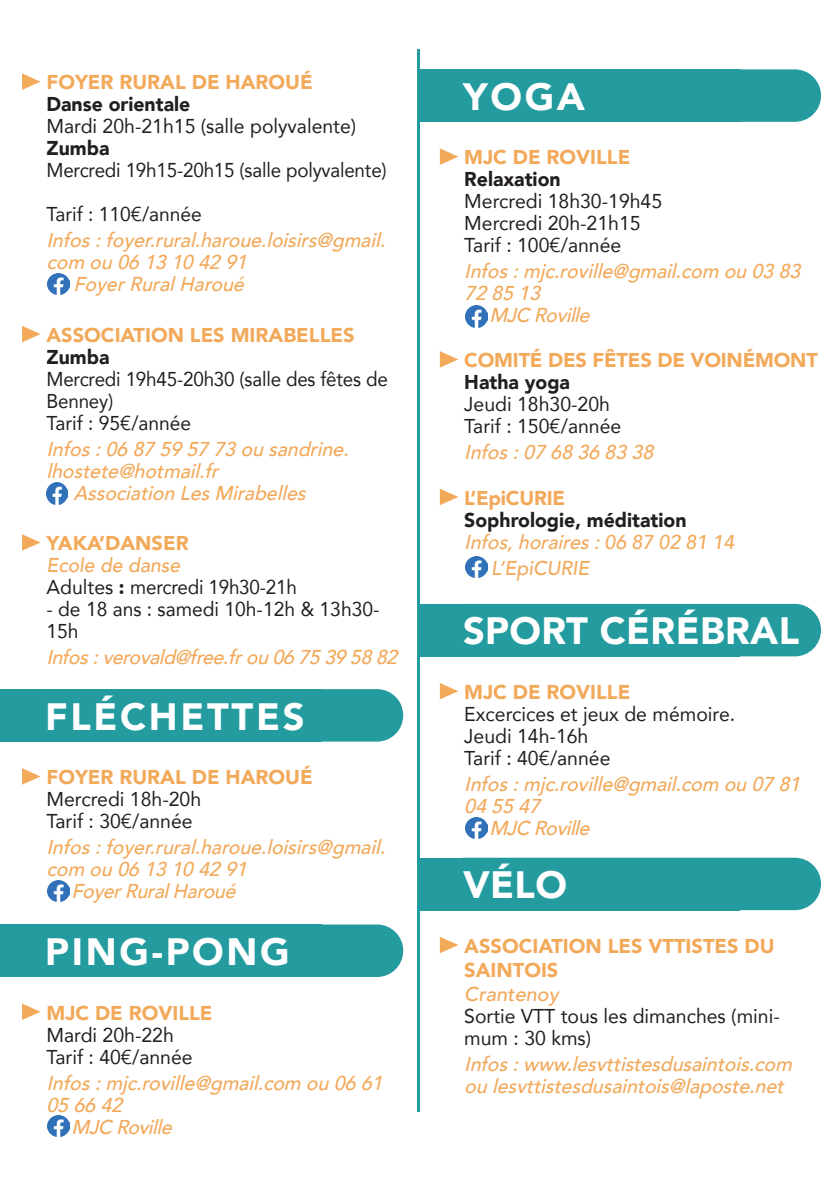
<style>
.page{position:relative;width:840px;height:1191px;background:#fff}
.page>*{position:absolute;margin:0;border:0;box-sizing:border-box;transform-origin:0 0}
.t1{font:900 38px "Avenir";letter-spacing:.07em;color:#fff}
.t2{font:900 38px "Avenir";letter-spacing:.01em;color:#fff}
.t3{font:italic 500 20px/22px "Avenir";color:#f2a95a}
.t4{font:20px/22px "Avenir";color:#231f20}
.t5{font:900 20px/24px "Avenir";color:#f2a95a}
.t6{font:20px/22px "Avenir";color:#231f20;scale:.94 1}
.t7{font:900 20px/22px "Avenir";color:#231f20}
.t8{font:20px/22px "Avenir";color:#231f20;scale:.96 1}
.t9{font:italic 500 20px "Avenir";color:#f2a95a}
.s1{font-weight:500;font-style:italic;color:#f2a95a}
.s2{font-weight:900}
</style>
<div class="page">
<svg style="left:22px;top:73px;width:19px;height:17px"></svg>
<svg style="left:22px;top:326px;width:19px;height:16px"></svg>
<svg style="left:22px;top:534px;width:19px;height:17px"></svg>
<svg style="left:22px;top:768px;width:19px;height:16px"></svg>
<svg style="left:22px;top:1003px;width:19px;height:17px"></svg>
<hr style="left:417px;top:49px;width:3px;height:1062px;background:#239b9f">
<img style="left:48px;top:274px;width:21px;height:21px">
<img style="left:46px;top:483px;width:22px;height:21px">
<div style="left:0;top:689px;width:321px;height:52px;background:#239b9f"></div>
<div style="left:0;top:924px;width:321px;height:53px;background:#239b9f"></div>
<div style="left:21px;top:689px;width:382px;height:52px;background:#239b9f;border-radius:26px"></div>
<div style="left:21px;top:924px;width:382px;height:53px;background:#239b9f;border-radius:26px"></div>
<img style="left:48px;top:880px;width:21px;height:21px">
<img style="left:48px;top:1115px;width:21px;height:21px">
<svg style="left:439px;top:148px;width:19px;height:17px"></svg>
<svg style="left:439px;top:351px;width:19px;height:17px"></svg>
<svg style="left:439px;top:489px;width:19px;height:16px"></svg>
<svg style="left:439px;top:683px;width:19px;height:16px"></svg>
<svg style="left:439px;top:937px;width:19px;height:16px"></svg>
<svg style="left:420px;top:70px;width:39px;height:52px"></svg>
<svg style="left:420px;top:858px;width:39px;height:52px"></svg>
<svg style="left:420px;top:604px;width:39px;height:52px"></svg>
<div style="left:438px;top:69px;width:382px;height:53px;background:#239b9f;border-radius:26px"></div>
<div style="left:438px;top:604px;width:382px;height:52px;background:#239b9f;border-radius:26px"></div>
<div style="left:438px;top:857px;width:382px;height:53px;background:#239b9f;border-radius:26px"></div>
<img style="left:465px;top:306px;width:21px;height:21px">
<img style="left:465px;top:556px;width:21px;height:22px">
<img style="left:465px;top:817px;width:21px;height:22px">
<p class="t5" style="left:46px;top:70px;width:267px">FOYER RURAL DE HAROUÉ</p>
<p class="t7" style="left:46px;top:93px;width:145px">Danse orientale</p>
<p class="t4" style="left:46px;top:115px;width:311px">Mardi 20h-21h15 (salle polyvalente)</p>
<p class="t7" style="left:46px;top:137px;width:64px">Zumba</p>
<p class="t6" style="left:46px;top:159px;width:363px">Mercredi 19h15-20h15 (salle polyvalente)</p>
<p class="t8" style="left:46px;top:203px;width:163px">Tarif : 110€/année</p>
<p class="t3" style="left:46px;top:228px;width:347px">Infos:foyer.rural.haroue.loisirs@gmail.</p>
<p class="t3" style="left:46px;top:250px;width:209px">com ou0613104291</p>
<p class="t3" style="left:73px;top:272px;width:179px">FoyerRuralHaroué</p>
<p class="t5" style="left:46px;top:322px;width:309px">ASSOCIATION LES MIRABELLES</p>
<p class="t7" style="left:46px;top:345px;width:64px">Zumba</p>
<p class="t6" style="left:46px;top:367px;width:364px">Mercredi 19h45-20h30 (salle des fêtes de<br>Benney)<br>Tarif : 95€/année</p>
<p class="t3" style="left:46px;top:437px;width:311px">Infos:0687595773ousandrine.</p>
<p class="t3" style="left:46px;top:459px;width:180px">lhostete@hotmail.fr</p>
<p class="t3" style="left:73px;top:481px;width:241px">AssociationLesMirabelles</p>
<p class="t5" style="left:46px;top:531px;width:144px">YAKA’DANSER</p>
<p class="t4" style="left:46px;top:553px;width:252px"><span class="s1">Ecole de danse<br></span>Adultes <span class="s2">:</span> mercredi 19h30-21h</p>
<p class="t8" style="left:46px;top:597px;width:348px">- de 18 ans : samedi 10h-12h &amp; 13h30-<br>15h</p>
<p class="t3" style="left:46px;top:645px;width:359px">Infos:verovald@free.frou0675395882</p>
<h1 class="t1" style="left:45px;top:684px;width:261px">FLÉCHETTES</h1>
<p class="t5" style="left:46px;top:764px;width:267px">FOYER RURAL DE HAROUÉ</p>
<p class="t4" style="left:46px;top:787px;width:156px">Mercredi 18h-20h<br>Tarif : 30€/année</p>
<p class="t3" style="left:46px;top:835px;width:347px">Infos:foyer.rural.haroue.loisirs@gmail.</p>
<p class="t3" style="left:46px;top:857px;width:209px">com ou0613104291</p>
<p class="t3" style="left:71px;top:879px;width:172px">FoyerRuralHaroué</p>
<h1 class="t1" style="left:45px;top:919px;width:246px">PING-PONG</h1>
<p class="t5" style="left:46px;top:1000px;width:167px">MJC DE ROVILLE</p>
<p class="t4" style="left:46px;top:1023px;width:148px">Mardi 20h-22h<br>Tarif : 40€/année</p>
<p class="t3" style="left:46px;top:1070px;width:344px">Infos:mjc.roville@gmail.com ou0661</p>
<p class="t3" style="left:46px;top:1092px;width:84px">056642</p>
<p class="t3" style="left:71px;top:1114px;width:109px">MJCRoville</p>
<h1 class="t1" style="left:463px;top:64px;width:123px">YOGA</h1>
<p class="t5" style="left:464px;top:145px;width:167px">MJC DE ROVILLE</p>
<p class="t7" style="left:464px;top:168px;width:98px">Relaxation</p>
<p class="t4" style="left:464px;top:190px;width:199px">Mercredi 18h30-19h45<br>Mercredi 20h-21h15<br>Tarif : 100€/année</p>
<p class="t3" style="left:464px;top:259px;width:344px">Infos:mjc.roville@gmail.com ou0383</p>
<p class="t3" style="left:464px;top:281px;width:84px">728513</p>
<p class="t3" style="left:489px;top:303px;width:109px">MJCRoville</p>
<p class="t5" style="left:464px;top:348px;width:355px">COMITÉ DES FÊTES DE VOINÉMONT</p>
<p class="t7" style="left:464px;top:371px;width:107px">Hatha yoga</p>
<p class="t4" style="left:464px;top:392px;width:158px">Jeudi 18h30-20h<br>Tarif : 150€/année</p>
<p class="t3" style="left:464px;top:440px;width:197px">Infos:0768368338</p>
<p class="t5" style="left:464px;top:485px;width:102px">L’EpiCURIE</p>
<p class="t7" style="left:464px;top:508px;width:271px">Sophrologie, méditation<br><span class="s1">Infos,horaires:</span><span class="s1">0 6 8 7 0 2 8 1 1 4</span></p>
<p class="t9" style="left:491px;top:556px;width:100px">L’EpiCURIE</p>
<h1 class="t2" style="left:463px;top:598px;width:337px">SPORT CÉRÉBRAL</h1>
<p class="t5" style="left:464px;top:679px;width:167px">MJC DE ROVILLE</p>
<p class="t4" style="left:464px;top:702px;width:272px">Excercices et jeux de mémoire.<br>Jeudi 14h-16h<br>Tarif : 40€/année</p>
<p class="t3" style="left:464px;top:772px;width:344px">Infos:mjc.roville@gmail.com ou0781</p>
<p class="t3" style="left:464px;top:794px;width:84px">045547</p>
<p class="t3" style="left:489px;top:816px;width:109px">MJCRoville</p>
<h1 class="t1" style="left:463px;top:852px;width:105px">VÉLO</h1>
<p class="t5" style="left:464px;top:933px;width:311px">ASSOCIATION LES VTTISTES DU<br>SAINTOIS</p>
<p class="t9" style="left:464px;top:981px;width:96px">Crantenoy</p>
<p class="t4" style="left:464px;top:1004px;width:317px">Sortie VTT tous les dimanches (mini&shy;mum : 30 kms)</p>
<p class="t3" style="left:464px;top:1051px;width:336px">Infos:www.lesvttistesdusaintois.com oulesvttistesdusaintois@laposte.net</p>
</div>
